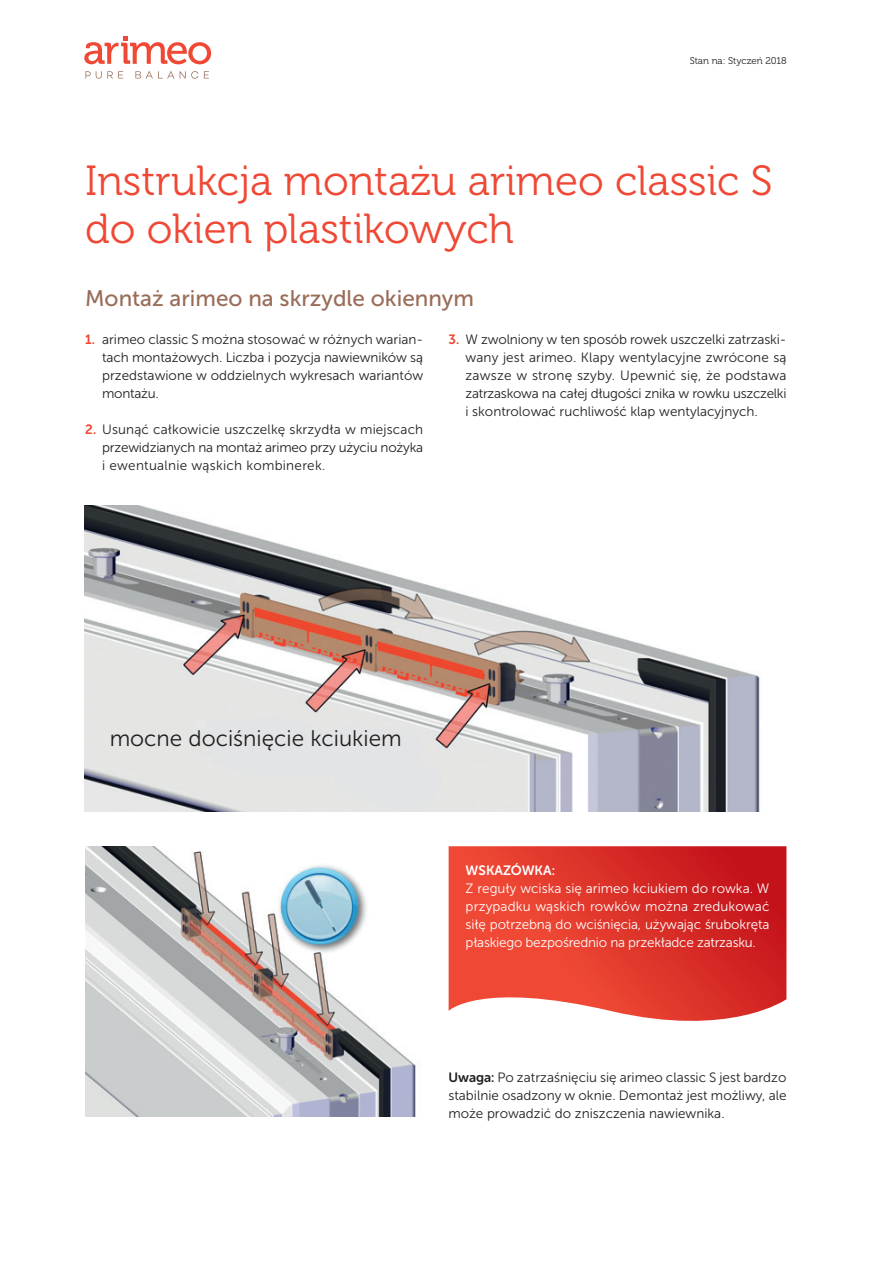
<style>
.page{position:relative;width:893px;height:1263px;background:#fff}
.page>*{position:absolute;margin:0;border:0;box-sizing:border-box;transform-origin:0 0}
.t1{font:42px/48px "Museo 300";color:#ef4835}
.t2{font:22.5px "Museo Sans 500";color:#996d58}
.t3{font:22.5px "Museo Sans 300";color:#231f20}
.Fließtext{font:13.5px/18px "Museo Sans 300";color:#231f20;text-align:justify}
.Fließtext-2{font:13.5px/18px "Museo Sans 300";letter-spacing:-.02em;color:#fff;text-align:justify}
.Fließtext-3{font:13.5px "Museo Sans Rounded 700";color:#fff}
.t4{font:9.75px "Museo 300";letter-spacing:-.005em;color:#231f20}
.s1{font-family:"Museo Sans Rounded 700";color:#ef4835}
.s2{font-family:"Museo Sans Rounded 700"}
</style>
<div class="page">
<svg style="left:85px;top:71px;width:38px;height:8px"></svg>
<svg style="left:135px;top:71px;width:39px;height:8px"></svg>
<svg style="left:180px;top:71px;width:18px;height:8px"></svg>
<svg style="left:204px;top:71px;width:5px;height:8px"></svg>
<svg style="left:84px;top:36px;width:127px;height:28px"></svg>
<svg style="left:449px;top:846px;width:337px;height:175px;background:#e04239"></svg>
<img style="left:85px;top:506px;width:675px;height:306px">
<img style="left:85px;top:846px;width:331px;height:270px">
<p class="t4" style="left:690px;top:55px;width:99px">Stan na: Styczeń 2018</p>
<h1 class="t1" style="left:85px;top:157px;width:689px">Instrukcja montażu arimeo classic S do okien plastikowych</h1>
<h2 class="t2" style="left:85px;top:286px;width:390px">Montaż arimeo na skrzydle okiennym</h2>
<p class="Fließtext" style="left:102px;top:330px;width:323px;text-indent:-17px"><span class="s1">1.</span> arimeo classic S można stosować w różnych warian&shy;tach montażowych. Liczba i pozycja nawiewników są przedstawione w oddzielnych wykresach wariantów montażu.</p>
<p class="Fließtext" style="left:102px;top:420px;width:323px;text-indent:-17px"><span class="s1">2.</span> Usunąć całkowicie uszczelkę skrzydła w miejscach przewidzianych na montaż arimeo przy użyciu nożyka i ewentualnie wąskich kombinerek.</p>
<p class="Fließtext" style="left:465px;top:330px;width:323px;text-indent:-17px"><span class="s1">3.</span> W zwolniony w ten sposób rowek uszczelki zatrzaski&shy;wany jest arimeo. Klapy wentylacyjne zwrócone są zawsze w stronę szyby. Upewnić się, że podstawa zatrzaskowa na całej długości znika w rowku uszczelki i skontrolować ruchliwość klap wentylacyjnych.</p>
<h2 class="t3" style="left:110px;top:726px;width:294px">mocne dociśnięcie kciukiem</h2>
<p class="Fließtext-3" style="left:466px;top:863px;width:91px">WSKAZÓWKA:</p>
<p class="Fließtext-2" style="left:466px;top:879px;width:305px">Z reguły wciska się arimeo kciukiem do rowka. W przypadku wąskich rowków można zredukować siłę potrzebną do wciśnięcia, używając śrubokręta płaskiego bezpośrednio na przekładce zatrzasku.</p>
<p class="Fließtext" style="left:448px;top:1068px;width:340px"><span class="s2">Uwaga:</span> Po zatrzaśnięciu się arimeo classic S jest bardzo stabilnie osadzony w oknie. Demontaż jest możliwy, ale może prowadzić do zniszczenia nawiewnika.</p>
</div>
